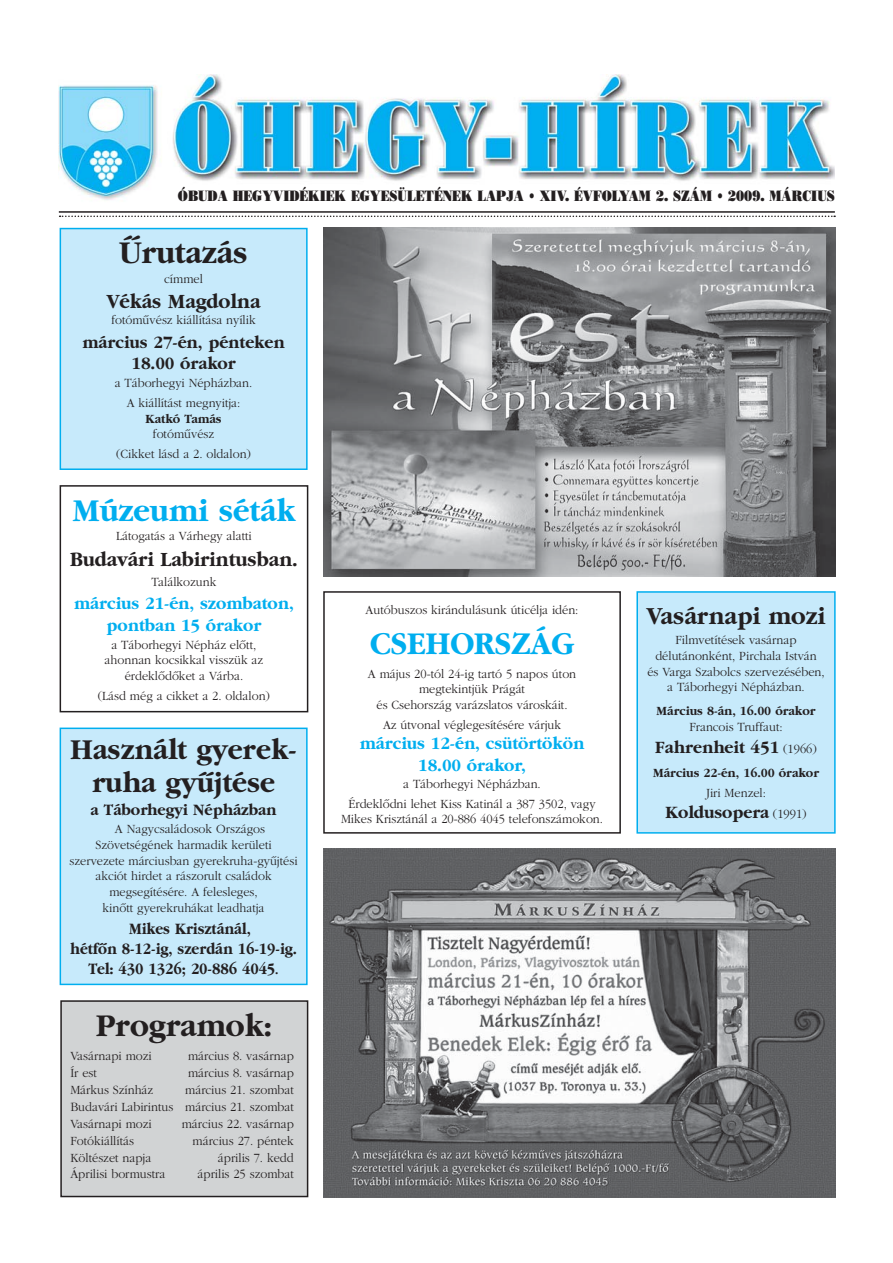
<style>
.page{position:relative;width:893px;height:1263px;background:#fff}
.page>*{position:absolute;margin:0;border:0;box-sizing:border-box;transform-origin:0 0}
.t1{font:33px "Garamond H Bold";color:#00aeef;scale:.95 1}
.t2{font:33px "Garamond H Bold";color:#231f20;scale:.95 1}
.t3{font:30px/33px "Garamond H Bold";color:#231f20;text-align:center;scale:.95 1}
.t4{font:25.5px "Garamond H Bold";color:#231f20;scale:.95 1}
.t5{font:21px "Garamond H Bold";color:#231f20;scale:.95 1}
.t6{font:18px/21.6px "Garamond H Bold";color:#00aeef;text-align:center;scale:.95 1}
.t7{font:18px/21.6px "Garamond H Bold";color:#231f20;text-align:center;scale:.95 1}
.t8{font:16.5px "Garamond H Bold";color:#231f20;scale:.9 1}
.t9{font:16.5px "Garamond H Bold";color:#231f20;scale:.95 1}
.t10{font:15px "H Bodoni Poster";color:#231f20;scale:.81 1}
.t11{font:13.05px/15.6px "Garamond H Light";color:#231f20;text-align:center;scale:.95 1}
.t12{font:13.05px "Garamond H Bold";color:#231f20;scale:.95 1}
.s1{font-size:13.05px}
.s2{font-family:"Garamond H Light";font-size:13.05px}
</style>
<div class="page">
<svg style="left:60px;top:216px;width:775px;height:1px"></svg>
<hr style="left:59px;top:211px;width:776px;height:2px;background:#231f20">
<img style="left:59px;top:75px;width:776px;height:125px">
<div style="left:637px;top:592px;width:198px;height:241px;background:#c7eafb"></div>
<div style="left:636px;top:591px;width:200px;height:243px;border:2px solid #00aeef"></div>
<div style="left:60px;top:728px;width:247px;height:256px;background:#c7eafb"></div>
<div style="left:60px;top:727px;width:248px;height:258px;border:2px solid #00aeef"></div>
<div style="left:61px;top:1001px;width:247px;height:195px;background:#d1d3d4"></div>
<div style="left:60px;top:1000px;width:248px;height:197px;border:2px solid #231f20"></div>
<div style="left:60px;top:229px;width:247px;height:240px;background:#c7eafb"></div>
<div style="left:60px;top:228px;width:248px;height:242px;border:2px solid #00aeef"></div>
<div style="left:60px;top:485px;width:248px;height:227px;border:2px solid #231f20"></div>
<div style="left:323px;top:591px;width:298px;height:243px;border:2px solid #231f20"></div>
<img style="left:323px;top:228px;width:513px;height:348px">
<img style="left:323px;top:849px;width:513px;height:348px">
<p class="t10" style="left:178px;top:190px;width:813px">ÓBUDA HEGYVIDÉKIEK EGYESÜLETÉNEK LAPJA • XIV. ÉVFOLYAM 2. SZÁM • 2009. MÁRCIUS</p>
<h1 class="t2" style="left:120px;top:240px;width:136px">Ûrutazás</h1>
<p class="t11" style="left:164px;top:272px;width:42px">címmel</p>
<h3 class="t5" style="left:107px;top:293px;width:163px">Vékás Magdolna</h3>
<p class="t11" style="left:111px;top:313px;width:153px">fotómûvész kiállítása nyílik</p>
<h3 class="t7" style="left:82px;top:333px;width:214px">március 27-én, pénteken<br>18.00 órakor</h3>
<p class="t11" style="left:115px;top:374px;width:146px;line-height:20px">a Táborhegyi Népházban.<br>A kiállítást megnyitja:</p>
<p class="t12" style="left:146px;top:413px;width:82px">Katkó Tamás</p>
<p class="t11" style="left:116px;top:425px;width:144px;line-height:20px">fotómûvész<br>(Cikket lásd a 2. oldalon)</p>
<h1 class="t1" style="left:73px;top:497px;width:236px">Múzeumi séták</h1>
<p class="t11" style="left:116px;top:529px;width:144px">Látogatás a Várhegy alatti</p>
<h3 class="t5" style="left:70px;top:551px;width:241px">Budavári Labirintusban.</h3>
<p class="t11" style="left:151px;top:575px;width:70px">Találkozunk</p>
<h3 class="t6" style="left:74px;top:594px;width:233px">március 21-én, szombaton, pontban 15 órakor</h3>
<p class="t11" style="left:105px;top:638px;width:168px">a Táborhegyi Népház elôtt, ahonnan kocsikkal visszük az érdeklôdôket a Várba.</p>
<p class="t11" style="left:98px;top:689px;width:183px">(Lásd még a cikket a 2. oldalon)</p>
<h2 class="t3" style="left:71px;top:735px;width:239px">Használt gyerek&shy;ruha gyûjtése</h2>
<p class="t9" style="left:91px;top:803px;width:197px">a Táborhegyi Népházban</p>
<p class="t11" style="left:115px;top:822px;width:159px">A Nagycsaládosok Országos</p>
<p class="t11" style="left:95px;top:838px;width:187px">Szövetségének harmadik kerületi</p>
<p class="t11" style="left:70px;top:854px;width:241px">szervezete márciusban gyerekruha-gyûjtési</p>
<p class="t11" style="left:95px;top:869px;width:187px">akciót hirdet a rászorult családok</p>
<p class="t11" style="left:109px;top:885px;width:158px">megsegítésére. A felesleges,</p>
<p class="t11" style="left:103px;top:901px;width:172px">kinôtt gyerekruhákat leadhatja</p>
<p class="t8" style="left:129px;top:922px;width:137px">Mikes Krisztánál,</p>
<p class="t8" style="left:70px;top:942px;width:253px">hétfôn 8-12-ig, szerdán 16-19-ig.</p>
<p class="t8" style="left:89px;top:962px;width:213px">Tel: 430 1326; 20-886 4045<span class="s1">.</span></p>
<h1 class="t2" style="left:96px;top:1012px;width:187px">Programok:</h1>
<p class="t11" style="left:70px;top:1049px;width:87px">Vasárnapi mozi</p>
<p class="t11" style="left:188px;top:1049px;width:113px">március 8. vasárnap</p>
<p class="t11" style="left:70px;top:1066px;width:30px">Ír est</p>
<p class="t11" style="left:188px;top:1066px;width:113px">március 8. vasárnap</p>
<p class="t11" style="left:70px;top:1083px;width:89px">Márkus Színház</p>
<p class="t11" style="left:70px;top:1082px;width:237px;line-height:17px;text-align:justify;text-indent:115px">március 21. szombat Budavári Labirintus március 21. szombat Vasárnapi mozi</p>
<p class="t11" style="left:182px;top:1117px;width:119px">március 22. vasárnap</p>
<p class="t11" style="left:70px;top:1134px;width:69px">Fotókiállítás</p>
<p class="t11" style="left:193px;top:1134px;width:108px">március 27. péntek</p>
<p class="t11" style="left:70px;top:1150px;width:87px">Költészet napja</p>
<p class="t11" style="left:218px;top:1150px;width:81px">április 7. kedd</p>
<p class="t11" style="left:70px;top:1167px;width:102px">Áprilisi bormustra</p>
<p class="t11" style="left:198px;top:1167px;width:103px">április 25 szombat</p>
<p class="t11" style="left:366px;top:603px;width:226px">Autóbuszos kirándulásunk úticélja idén:</p>
<h1 class="t1" style="left:370px;top:630px;width:216px">CSEHORSZÁG</h1>
<p class="t11" style="left:368px;top:667px;width:221px">A május 20-tól 24-ig tartó 5 napos úton megtekintjük Prágát<br>és Csehország varázslatos városkáit.</p>
<p class="t11" style="left:383px;top:718px;width:189px">Az útvonal véglegesítésére várjuk</p>
<h3 class="t6" style="left:360px;top:734px;width:238px">március 12-én, csütörtökön<br>18.00 órakor,</h3>
<p class="t11" style="left:349px;top:775px;width:262px;line-height:20px">a Táborhegyi Népházban.<br>Érdeklôdni lehet Kiss Katinál a 387 3502, vagy</p>
<p class="t11" style="left:341px;top:812px;width:277px">Mikes Krisztánál a 20-886 4045 telefonszámokon.</p>
<h3 class="t4" style="left:647px;top:606px;width:189px">Vasárnapi mozi</h3>
<p class="t11" style="left:647px;top:633px;width:188px">Filmvetítések vasárnap délutánonként, Pirchala István<br>és Varga Szabolcs szervezésében, a Táborhegyi Népházban.</p>
<p class="t12" style="left:657px;top:706px;width:169px">Március 8-án, 16.00 órakor</p>
<p class="t11" style="left:689px;top:720px;width:100px">Francois Truffaut:</p>
<h3 class="t7" style="left:655px;top:737px;width:172px">Fahrenheit 451 <span class="s2">(1966)</span></h3>
<p class="t12" style="left:653px;top:767px;width:176px">Március 22-én, 16.00 órakor</p>
<p class="t11" style="left:706px;top:786px;width:65px">Jiri Menzel:</p>
<h3 class="t7" style="left:665px;top:803px;width:150px">Koldusopera <span class="s2">(1991)</span></h3>
</div>
